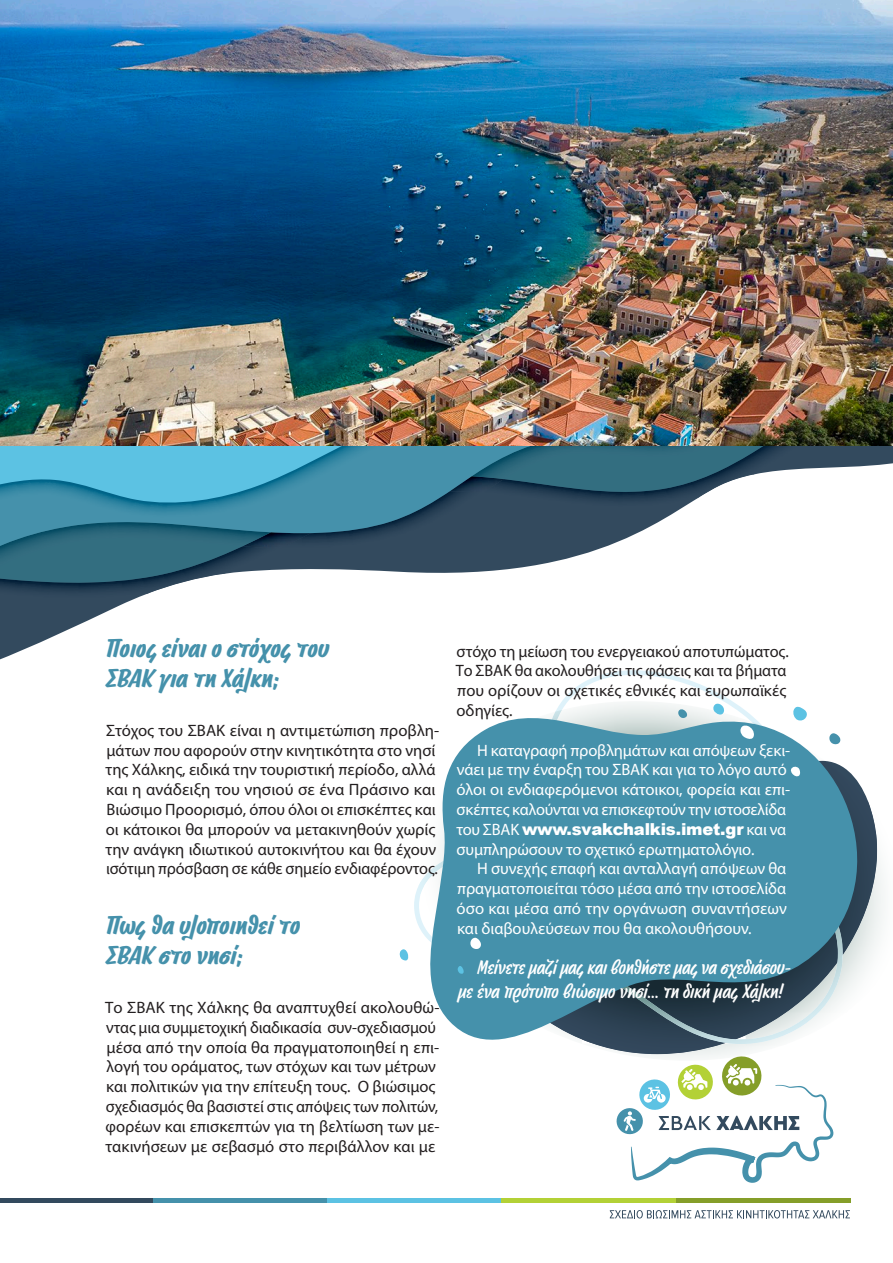
<style>
.page{position:relative;width:893px;height:1263px;background:#fff}
.page>*{position:absolute;margin:0;border:0;box-sizing:border-box;transform-origin:0 0}
.title2{font:700 25.5px/30.6px "CF Reklama";color:#4591ab}
.vasiko{font:19.5px/23.4px "CF Reklama";color:#fff}
.vasiko_fp{font:16.5px/19.8px "Myriad Pro";color:#231f20}
.vasiko-2{font:16.5px/19.8px "Myriad Pro";letter-spacing:-.01em;color:#fff}
.s1{font-family:"Arial";font-weight:900}
</style>
<div class="page">
<svg style="left:414px;top:670px;width:317px;height:248px"></svg>
<img style="left:416px;top:775px;width:3px;height:151px">
<svg style="left:423px;top:701px;width:461px;height:353px;fill:#4591ab"></svg>
<svg style="left:740px;top:725px;width:14px;height:15px"></svg>
<svg style="left:457px;top:963px;width:7px;height:11px"></svg>
<svg style="left:676px;top:708px;width:12px;height:11px"></svg>
<svg style="left:470px;top:937px;width:11px;height:12px"></svg>
<svg style="left:829px;top:733px;width:12px;height:12px"></svg>
<svg style="left:713px;top:703px;width:11px;height:14px"></svg>
<svg style="left:792px;top:704px;width:18px;height:19px"></svg>
<svg style="left:791px;top:766px;width:10px;height:11px"></svg>
<svg style="left:399px;top:949px;width:10px;height:12px"></svg>
<svg style="left:0;top:629px;width:69px;height:31px"></svg>
<svg style="left:0;top:445px;width:893px;height:184px"></svg>
<img style="left:0;top:507px;width:811px;height:11px">
<svg style="left:0;top:445px;width:832px;height:62px;background:#4f90a7"></svg>
<svg style="left:610px;top:1210px;width:240px;height:8px"></svg>
<div style="left:0;top:1198px;width:153px;height:5px;background:#334a5e"></div>
<div style="left:153px;top:1198px;width:174px;height:5px;background:#4591ab"></div>
<div style="left:327px;top:1198px;width:175px;height:5px;background:#5cc2e3"></div>
<div style="left:502px;top:1198px;width:174px;height:5px;background:#b3d136"></div>
<div style="left:676px;top:1198px;width:174px;height:5px;background:#859e29"></div>
<svg style="left:616px;top:1054px;width:217px;height:129px"></svg>
<img style="left:0;top:0;width:893px;height:445px">
<p class="title2" style="left:106px;top:633px;width:225px">Ποιος είναι ο στόχος του<br>ΣΒΑΚ για τη Χάλκη;</p>
<p class="vasiko_fp" style="left:106px;top:720px;width:335px">Στόχος του ΣΒΑΚ είναι η αντιμετώπιση προβλη&shy;μάτων που αφορούν στην κινητικότητα στο νησί της Χάλκης, ειδικά την τουριστική περίοδο, αλλά και η ανάδειξη του νησιού σε ένα Πράσινο και Βιώσιμο Προορισμό, όπου όλοι οι επισκέπτες και οι κάτοικοι θα μπορούν να μετακινηθούν χωρίς την ανάγκη ιδιωτικού αυτοκινήτου και θα έχουν ισότιμη πρόσβαση σε κάθε σημείο ενδιαφέροντος.</p>
<p class="title2" style="left:106px;top:910px;width:196px">Πως θα υλοποιηθεί το<br>ΣΒΑΚ στο νησί;</p>
<p class="vasiko_fp" style="left:105px;top:997px;width:336px">Το ΣΒΑΚ της Χάλκης θα αναπτυχθεί ακολουθώ&shy;ντας μια συμμετοχική διαδικασία συν-σχεδιασμού μέσα από την οποία θα πραγματοποιηθεί η επι&shy;λογή του οράματος, των στόχων και των μέτρων και πολιτικών για την επίτευξη τους. Ο βιώσιμος σχεδιασμός θα βασιστεί στις απόψεις των πολιτών, φορέων και επισκεπτών για τη βελτίωση των με&shy;τακινήσεων με σεβασμό στο περιβάλλον και με</p>
<p class="vasiko_fp" style="left:456px;top:641px;width:334px">στόχο τη μείωση του ενεργειακού αποτυπώματος.<br>Το ΣΒΑΚ θα ακολουθήσει τις φάσεις και τα βήματα που ορίζουν οι σχετικές εθνικές και ευρωπαϊκές οδηγίες.</p>
<p class="vasiko-2" style="left:456px;top:740px;width:335px;text-indent:21px">Η καταγραφή προβλημάτων και απόψεων ξεκι&shy;νάει με την έναρξη του ΣΒΑΚ και για το λόγο αυτό όλοι οι ενδιαφερόμενοι κάτοικοι, φορεία και επι&shy;σκέπτες καλούνται να επισκεφτούν την ιστοσελίδα του ΣΒΑΚ <span class="s1">www.svakchalkis.imet.gr</span> και να συμπληρώσουν το σχετικό ερωτηματολόγιο.</p>
<p class="vasiko-2" style="left:457px;top:859px;width:332px;text-align:justify;text-indent:21px">Η συνεχής επαφή και ανταλλαγή απόψεων θα πραγματοποιείται τόσο μέσα από την ιστοσελίδα όσο και μέσα από την οργάνωση συναντήσεων και διαβουλεύσεων που θα ακολουθήσουν.</p>
<p class="vasiko" style="left:459px;top:956px;width:334px;text-indent:19px">Μείνετε μαζί μας και βοηθήστε μας να σχεδιάσου&shy;με ένα πρότυπο βιώσιμο νησί… τη δική μας Χάλκη!</p>
</div>
